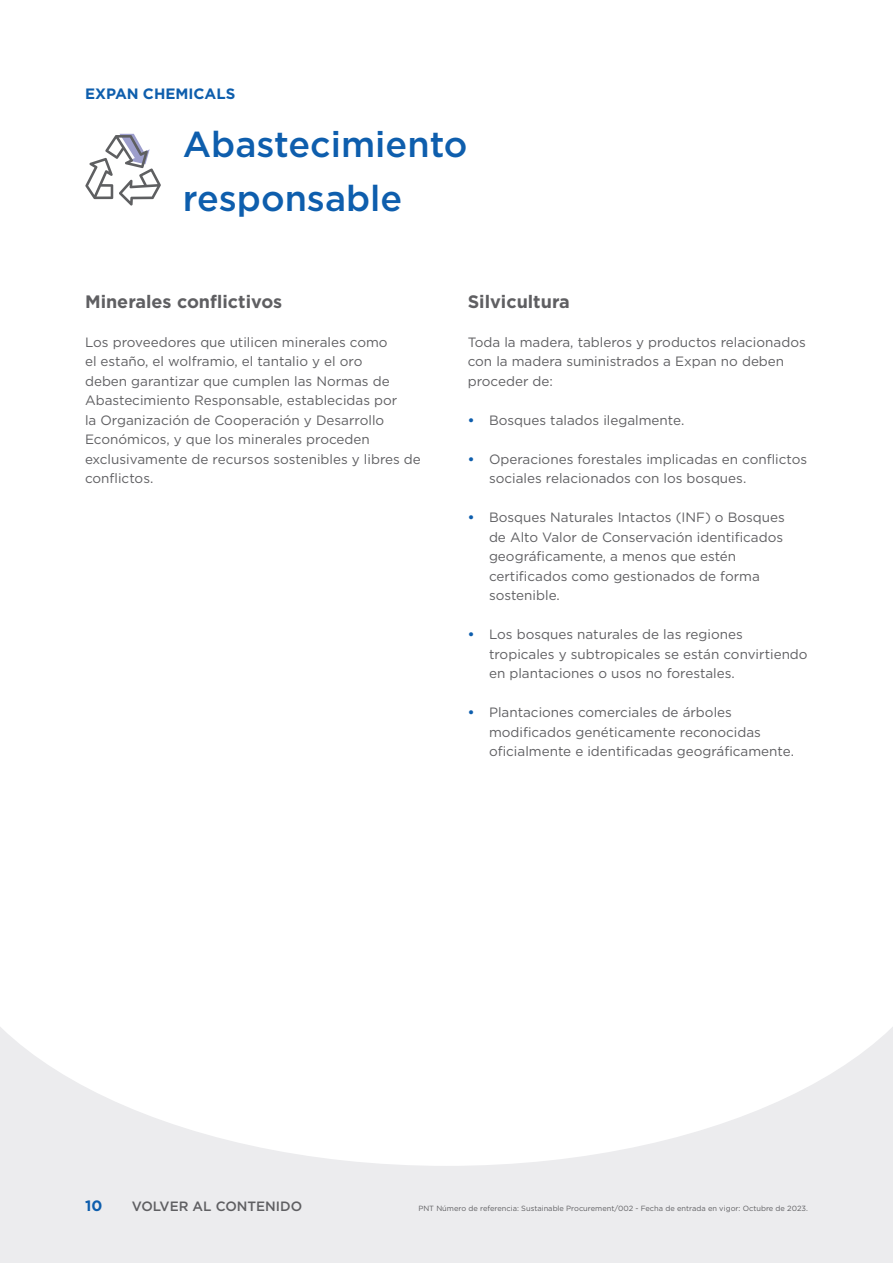
<style>
.page{position:relative;width:893px;height:1263px;background:#fff}
.page>*{position:absolute;margin:0;border:0;box-sizing:border-box;transform-origin:0 0}
.Header_1_Links{font:500 36px "Gotham";color:#0e5ead}
.Header_2{font:700 18px "Gotham";color:#5f5f62}
.t1{font:700 15px "Gotham";color:#0e5ead}
.Body{font:13.5px/19.5px "Gotham";color:#5f5f62}
.t2{font:500 13.5px "Gotham";color:#5f5f62}
.t3{font:7.5px "Gotham";color:#5f5f62}
.s1{font-weight:700;color:#0e5ead}
</style>
<div class="page">
<div style="left:0;top:913px;width:893px;height:350px;background:#ececee"></div>
<svg style="left:0;top:913px;width:893px;height:253px;fill:#fff"></svg>
<svg style="left:85px;top:134px;width:76px;height:72px"></svg>
<p class="t1" style="left:85px;top:84px;width:152px">EXPAN CHEMICALS</p>
<p class="Header_1_Links" style="left:183px;top:121px;width:286px">Abastecimiento</p>
<p class="Header_1_Links" style="left:183px;top:175px;width:221px">responsable</p>
<p class="Header_2" style="left:85px;top:289px;width:199px">Minerales conflictivos</p>
<p class="Body" style="left:85px;top:332px;width:337px">Los proveedores que utilicen minerales como<br>el estaño, el wolframio, el tantalio y el oro<br>deben garantizar que cumplen las Normas de Abastecimiento Responsable, establecidas por<br>la Organización de Cooperación y Desarrollo Económicos, y que los minerales proceden exclusivamente de recursos sostenibles y libres de conflictos.</p>
<p class="Header_2" style="left:468px;top:289px;width:103px">Silvicultura</p>
<p class="Body" style="left:468px;top:332px;width:340px">Toda la madera, tableros y productos relacionados con la madera suministrados a Expan no deben proceder de:</p>
<p class="Body" style="left:468px;top:410px;width:218px"><span class="s1">•</span> Bosques talados ilegalmente.</p>
<p class="Body" style="left:489px;top:449px;width:320px;text-indent:-21px"><span class="s1">•</span> Operaciones forestales implicadas en conflictos sociales relacionados con los bosques.</p>
<p class="Body" style="left:489px;top:507px;width:297px;text-indent:-21px"><span class="s1">•</span> Bosques Naturales Intactos (INF) o Bosques de Alto Valor de Conservación identificados geográficamente, a menos que estén certificados como gestionados de forma sostenible.</p>
<p class="Body" style="left:489px;top:624px;width:320px;text-indent:-21px"><span class="s1">•</span> Los bosques naturales de las regiones tropicales y subtropicales se están convirtiendo en plantaciones o usos no forestales.</p>
<p class="Body" style="left:489px;top:702px;width:306px;text-indent:-21px"><span class="s1">•</span> Plantaciones comerciales de árboles modificados genéticamente reconocidas oficialmente e identificadas geográficamente.</p>
<p class="t1" style="left:85px;top:1196px;width:19px">10</p>
<p class="t2" style="left:132px;top:1197px;width:172px">VOLVER AL CONTENIDO</p>
<p class="t3" style="left:418px;top:1204px;width:391px">PNT Número de referencia: Sustainable Procurement/002 - Fecha de entrada en vigor: Octubre de 2023.</p>
</div>
